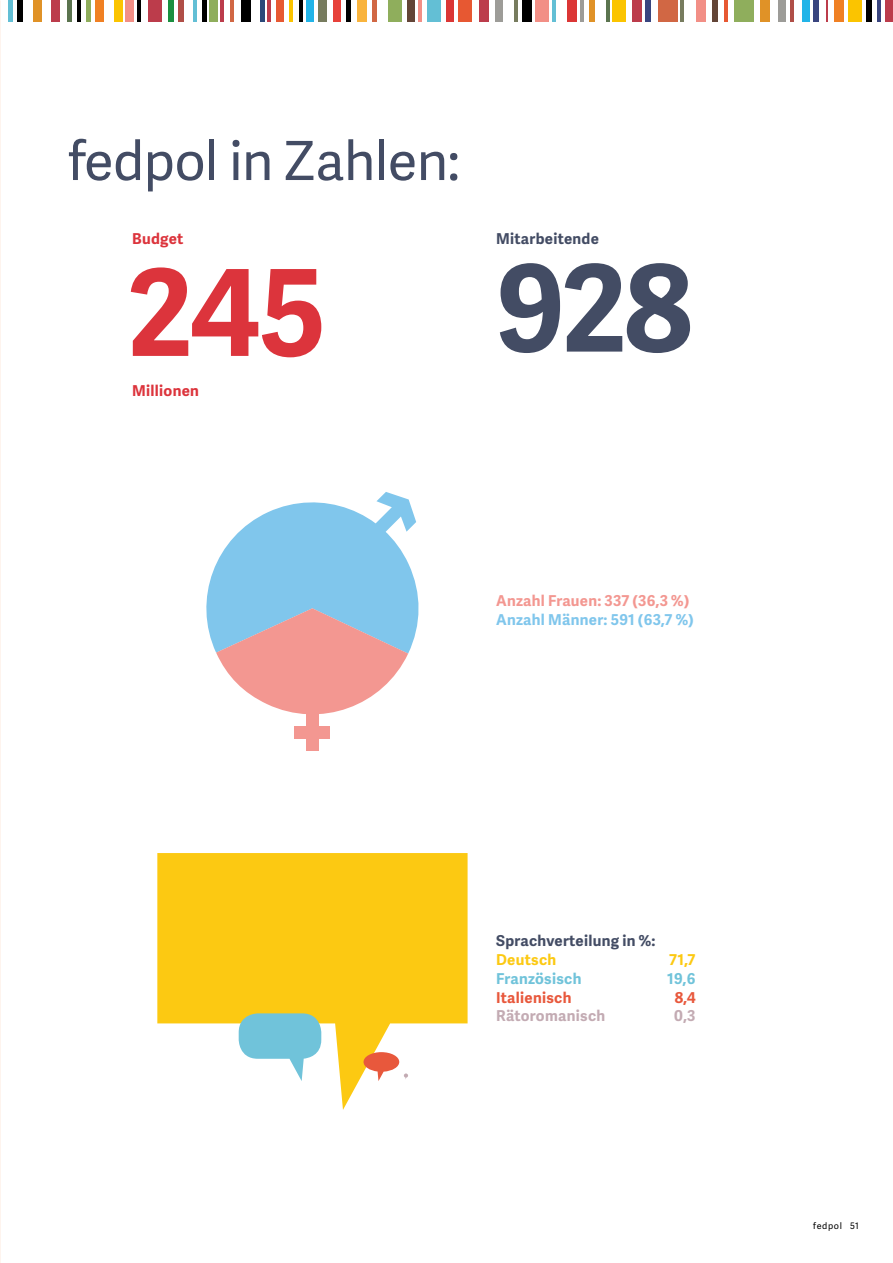
<style>
.page{position:relative;width:893px;height:1263px;background:#fff}
.page>*{position:absolute;margin:0;border:0;box-sizing:border-box;transform-origin:0 0}
.t1{font:700 120px "Adelle Sans";color:#dc343c}
.t2{font:700 120px "Adelle Sans";color:#434c64}
.t3{font:54px "Adelle Sans";letter-spacing:-.01em;color:#434c64}
.t4{font:700 15px "Adelle Sans";letter-spacing:.02em;color:#434c64}
.t5{font:700 15px "Adelle Sans";letter-spacing:.02em;color:#f39791}
.t6{font:700 15px "Adelle Sans";letter-spacing:.02em;color:#80c6ec}
.t7{font:700 15px "Adelle Sans";letter-spacing:.02em;color:#c3abb3}
.t8{font:700 15px "Adelle Sans";letter-spacing:.02em;color:#70c3da}
.t9{font:700 15px "Adelle Sans";letter-spacing:.02em;color:#dc343c}
.t10{font:700 15px "Adelle Sans";letter-spacing:.02em;color:#e8583c}
.t11{font:700 15px "Adelle Sans";letter-spacing:.02em;color:#fcc912}
.t12{font:9px "Adelle Sans";letter-spacing:.07em;color:#000}
</style>
<div class="page">
<div style="left:51px;top:0;width:9px;height:21px;background:#bc3c4b"></div>
<div style="left:34px;top:0;width:8px;height:21px;background:#e09227"></div>
<hr style="left:68px;top:0;width:4px;height:21px;background:#5b744f">
<hr style="left:77px;top:0;width:4px;height:21px;background:#000">
<div style="left:17px;top:0;width:6px;height:21px;background:#000"></div>
<div style="left:8px;top:0;width:5px;height:21px;background:#63bfd5"></div>
<hr style="left:86px;top:0;width:4px;height:21px;background:#8fae5c">
<div style="left:95px;top:0;width:9px;height:21px;background:#f08023"></div>
<div style="left:115px;top:0;width:8px;height:21px;background:#fbc400"></div>
<div style="left:125px;top:0;width:9px;height:21px;background:#f28f86"></div>
<hr style="left:138px;top:0;width:3px;height:21px;background:#000">
<div style="left:148px;top:0;width:13px;height:21px;background:#bc3c4b"></div>
<div style="left:169px;top:0;width:5px;height:21px;background:#1b8f3f"></div>
<div style="left:178px;top:0;width:6px;height:21px;background:#b04e47"></div>
<hr style="left:193px;top:0;width:4px;height:21px;background:#63bfd5">
<hr style="left:202px;top:0;width:4px;height:21px;background:#000">
<div style="left:209px;top:0;width:9px;height:21px;background:#8fae5c"></div>
<hr style="left:221px;top:0;width:3px;height:21px;background:#bc3c4b">
<hr style="left:230px;top:0;width:4px;height:21px;background:#d16744">
<div style="left:241px;top:0;width:10px;height:21px;background:#000"></div>
<div style="left:260px;top:0;width:5px;height:21px;background:#2a4879"></div>
<hr style="left:268px;top:0;width:3px;height:21px;background:#bc3c4b">
<div style="left:277px;top:0;width:7px;height:21px;background:#e75832"></div>
<hr style="left:290px;top:0;width:3px;height:21px;background:#fbc400">
<hr style="left:299px;top:0;width:3px;height:21px;background:#000">
<div style="left:307px;top:0;width:7px;height:21px;background:#22b4e8"></div>
<div style="left:318px;top:0;width:9px;height:21px;background:#777c5e"></div>
<div style="left:334px;top:0;width:7px;height:21px;background:#e7413a"></div>
<hr style="left:347px;top:0;width:4px;height:21px;background:#000">
<div style="left:357px;top:0;width:10px;height:21px;background:#f9b43d"></div>
<hr style="left:372px;top:0;width:4px;height:21px;background:#d16744">
<div style="left:388px;top:0;width:14px;height:21px;background:#8fae5c"></div>
<div style="left:407px;top:0;width:7px;height:21px;background:#634537"></div>
<hr style="left:418px;top:0;width:4px;height:21px;background:#f28f86">
<div style="left:427px;top:0;width:13px;height:21px;background:#63bfd5"></div>
<div style="left:446px;top:0;width:7px;height:21px;background:#db3635"></div>
<div style="left:459px;top:0;width:13px;height:21px;background:#e75832"></div>
<div style="left:479px;top:0;width:10px;height:21px;background:#bc3c4b"></div>
<div style="left:496px;top:0;width:7px;height:21px;background:#9d9c98"></div>
<hr style="left:514px;top:0;width:3px;height:21px;background:#777c5e">
<div style="left:522px;top:0;width:10px;height:21px;background:#000"></div>
<div style="left:535px;top:0;width:13px;height:21px;background:#f28f86"></div>
<hr style="left:552px;top:0;width:3px;height:21px;background:#63bfd5">
<div style="left:567px;top:0;width:10px;height:21px;background:#db3635"></div>
<hr style="left:581px;top:0;width:3px;height:21px;background:#9d9c98">
<div style="left:589px;top:0;width:6px;height:21px;background:#e09227"></div>
<hr style="left:606px;top:0;width:4px;height:21px;background:#5b744f">
<div style="left:613px;top:0;width:13px;height:21px;background:#fbc400"></div>
<div style="left:632px;top:0;width:10px;height:21px;background:#bc3c4b"></div>
<div style="left:645px;top:0;width:5px;height:21px;background:#39457f"></div>
<div style="left:659px;top:0;width:19px;height:21px;background:#d16744"></div>
<hr style="left:680px;top:0;width:4px;height:21px;background:#777c5e">
<div style="left:696px;top:0;width:10px;height:21px;background:#f28f86"></div>
<div style="left:712px;top:0;width:6px;height:21px;background:#634537"></div>
<hr style="left:724px;top:0;width:4px;height:21px;background:#e75832">
<div style="left:735px;top:0;width:19px;height:21px;background:#8fae5c"></div>
<div style="left:760px;top:0;width:10px;height:21px;background:#e09227"></div>
<div style="left:778px;top:0;width:8px;height:21px;background:#9d9c98"></div>
<hr style="left:790px;top:0;width:4px;height:21px;background:#b04e47">
<div style="left:801px;top:0;width:8px;height:21px;background:#22b4e8"></div>
<div style="left:813px;top:0;width:6px;height:21px;background:#39457f"></div>
<svg style="left:826px;top:0;width:1px;height:21px"></svg>
<div style="left:834px;top:0;width:10px;height:21px;background:#f08023"></div>
<div style="left:848px;top:0;width:14px;height:21px;background:#fbc400"></div>
<div style="left:866px;top:0;width:6px;height:21px;background:#000"></div>
<hr style="left:877px;top:0;width:4px;height:21px;background:#39457f">
<div style="left:886px;top:0;width:7px;height:21px;background:#bc3c4b"></div>
<svg style="left:206px;top:492px;width:213px;height:237px"></svg>
<div style="left:295px;top:726px;width:35px;height:13px;background:#f39791"></div>
<div style="left:306px;top:703px;width:13px;height:48px;background:#f39791"></div>
<svg style="left:157px;top:853px;width:311px;height:257px;fill:#fcc912"></svg>
<div style="left:239px;top:1013px;width:82px;height:46px;background:#70c3da;border-radius:19px"></div>
<svg style="left:364px;top:1052px;width:44px;height:29px"></svg>
<h2 class="t3" style="left:68px;top:122px;width:393px">fedpol in Zahlen:</h2>
<p class="t9" style="left:132px;top:228px;width:52px">Budget</p>
<p class="t4" style="left:496px;top:228px;width:104px">Mitarbeitende</p>
<h1 class="t1" style="left:128px;top:225px;width:201px">245</h1>
<h1 class="t2" style="left:496px;top:221px;width:198px">928</h1>
<p class="t9" style="left:132px;top:379px;width:68px">Millionen</p>
<p class="t5" style="left:496px;top:590px;width:195px">Anzahl Frauen: 337 (36,3 %)</p>
<p class="t6" style="left:496px;top:609px;width:199px">Anzahl Männer: 591 (63,7 %)</p>
<p class="t4" style="left:496px;top:929px;width:161px">Sprachverteilung in %:</p>
<p class="t11" style="left:496px;top:948px;width:62px">Deutsch</p>
<p class="t11" style="left:669px;top:948px;width:28px">71,7</p>
<p class="t8" style="left:496px;top:967px;width:87px">Französisch</p>
<p class="t8" style="left:667px;top:967px;width:30px">19,6</p>
<p class="t10" style="left:496px;top:986px;width:77px">Italienisch</p>
<p class="t10" style="left:675px;top:986px;width:22px">8,4</p>
<p class="t7" style="left:496px;top:1005px;width:111px">Rätoromanisch</p>
<p class="t7" style="left:674px;top:1005px;width:23px">0,3</p>
<p class="t12" style="left:813px;top:1220px;width:47px">fedpol 51</p>
</div>
